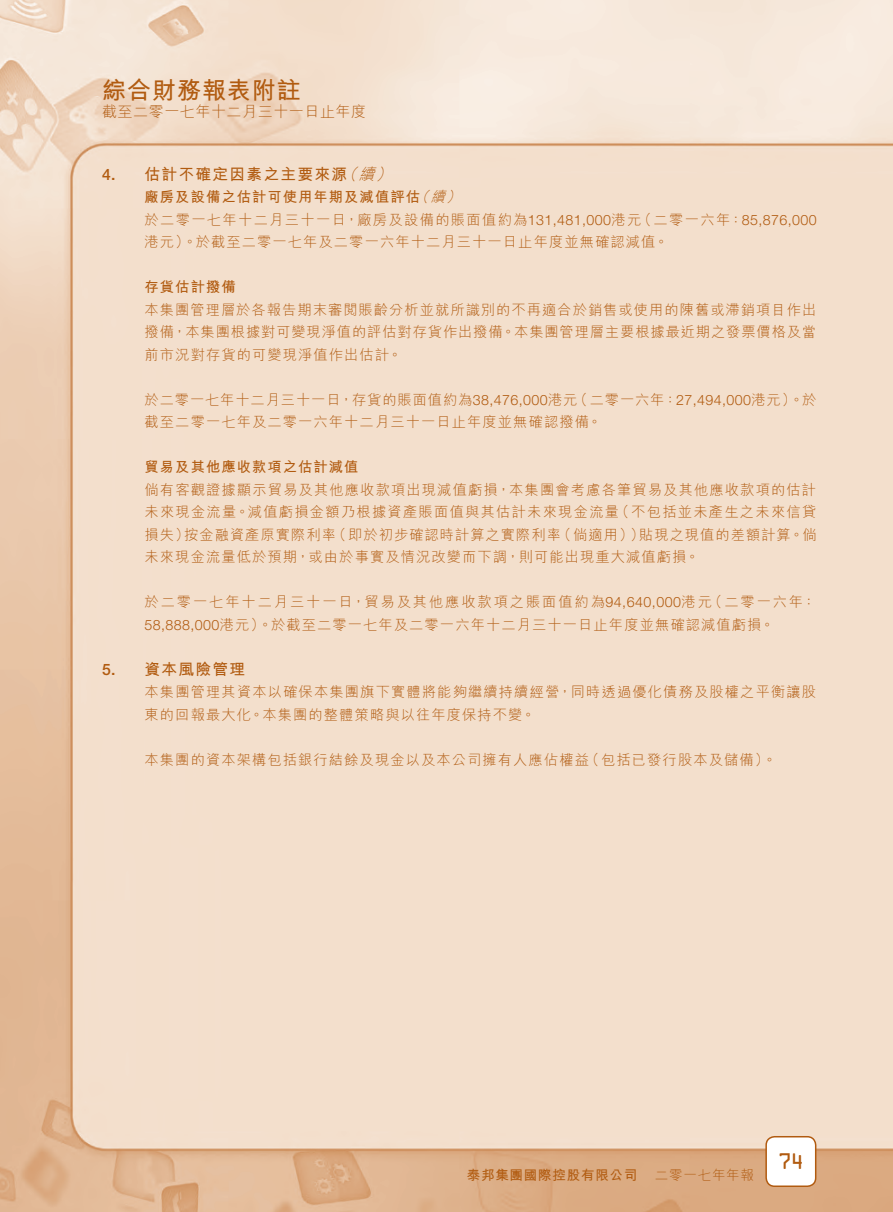
<style>
.page{position:relative;width:893px;height:1212px;background:#fff}
.page>*{position:absolute;margin:0;border:0;box-sizing:border-box;transform-origin:0 0}
.t1{font:700 24px "M Hei HK";letter-spacing:.04em;color:#b15b10}
.t2{font:20.25px "OCRA Std";color:#b15b10}
.Heading_1{font:700 15.75px "M Hei HK";letter-spacing:.08em;color:#b15b10}
.Heading_1-2{font:500 15.75px "Helvetica Neue LT Std";color:#b15b10}
.Heading_1-3{font:italic 300 15.75px "M Hei HK";color:#b15b10}
.t3{font:300 15px "M Hei HK";letter-spacing:.04em;color:#b15b10}
.Body_Text{font:300 14.25px/22.5px "M Hei HK";letter-spacing:.08em;color:#b15b10}
.Heading_2{font:700 14.25px "M Hei HK";letter-spacing:.08em;color:#b15b10}
.Body_Text-2{font:300 14.25px "Helvetica Neue LT Std";letter-spacing:.03em;color:#b15b10}
.Heading_2-2{font:italic 300 14.25px "M Hei HK";color:#b15b10}
.t4{font:700 13.5px "M Hei HK";letter-spacing:.06em;color:#b15b10}
.t5{font:300 13.5px "M Hei HK";letter-spacing:.06em;color:#b15b10}
.s1{font-family:"M Hei HK"}
.s2{font-family:"Helvetica Neue LT Std"}
</style>
<div class="page">
<img style="left:1px;top:0;width:892px;height:1212px">
<img style="left:0;top:0;width:1px;height:1212px">
<div style="left:766px;top:1137px;width:50px;height:49px;background:#fff;border-radius:9px"></div>
<div style="left:765px;top:1136px;width:51px;height:51px;border:2px solid #b15b10;border-radius:9px"></div>
<h1 class="t1" style="left:102px;top:73px;width:200px">綜合財務報表附註</h1>
<p class="t3" style="left:102px;top:104px;width:266px">截至二零一七年十二月三十一日止年度</p>
<p class="Heading_1-2" style="left:102px;top:165px;width:15px">4.</p>
<p class="Heading_1-2" style="left:102px;top:660px;width:15px">5.</p>
<p class="Heading_1-3" style="left:341px;top:166px;width:39px">（續</p>
<p class="Heading_1-3" style="left:376px;top:166px;width:21px">(</p>
<p class="Heading_1" style="left:145px;top:163px;width:204px">估計不確定因素之主要來源</p>
<p class="Heading_2-2" style="left:415px;top:190px;width:36px">（續</p>
<p class="Heading_2-2" style="left:446px;top:190px;width:20px">(</p>
<p class="Heading_2" style="left:145px;top:187px;width:277px">廠房及設備之估計可使用年期及減值評估</p>
<p class="Body_Text-2" style="left:638px;top:211px;width:181px"><span class="s1">（二零一六年：</span>85,876,000</p>
<p class="Body_Text" style="left:145px;top:208px;width:525px">於二零一七年十二月三十一日，廠房及設備的賬面值約為<span class="s2">131,481,000</span>港元<br>港元）。於截至二零一七年及二零一六年十二月三十一日止年度並無確認減值。</p>
<p class="Heading_2" style="left:145px;top:277px;width:93px">存貨估計撥備</p>
<p class="Body_Text" style="left:145px;top:298px;width:673px;text-align:justify">本集團管理層於各報告期末審閱賬齡分析並就所識別的不再適合於銷售或使用的陳舊或滯銷項目作出撥備，本集團根據對可變現淨值的評估對存貨作出撥備。本集團管理層主要根據最近期之發票價格及當前市況對存貨的可變現淨值作出估計。</p>
<p class="Body_Text" style="left:574px;top:388px;width:244px">（二零一六年：<span class="s2">27,494,000</span>港元）。於</p>
<p class="Body_Text" style="left:145px;top:388px;width:459px">於二零一七年十二月三十一日，存貨的賬面值約為<span class="s2">38,476,000</span>港元<br>截至二零一七年及二零一六年十二月三十一日止年度並無確認撥備。</p>
<p class="Heading_2" style="left:145px;top:457px;width:215px">貿易及其他應收款項之估計減值</p>
<p class="Body_Text" style="left:145px;top:478px;width:673px;text-align:right">倘有客觀證據顯示貿易及其他應收款項出現減值虧損，本集團會考慮各筆貿易及其他應收款項的估計（不包括並未產生之未來信貸</p>
<p class="Body_Text" style="left:145px;top:501px;width:476px">未來現金流量。減值虧損金額乃根據資產賬面值與其估計未來現金流量</p>
<p class="Body_Text" style="left:145px;top:523px;width:556px">損失）<br>未來現金流量低於預期，或由於事實及情況改變而下調，則可能出現重大減值虧損。</p>
<p class="Body_Text" style="left:332px;top:523px;width:230px">（即於初步確認時計算之實際利率</p>
<p class="Body_Text" style="left:557px;top:523px;width:89px">（倘適用））</p>
<p class="Body_Text" style="left:184px;top:523px;width:153px">按金融資產原實際利率</p>
<p class="Body_Text" style="left:639px;top:523px;width:179px">貼現之現值的差額計算。倘</p>
<p class="Body_Text" style="left:708px;top:591px;width:110px">（二零一六年：</p>
<p class="Body_Text" style="left:145px;top:591px;width:631px">於二零一七年十二月三十一日，貿易及其他應收款項之賬面值約為<span class="s2">94,640,000</span>港元<br><span class="s2">58,888,000</span>港元）。於截至二零一七年及二零一六年十二月三十一日止年度並無確認減值虧損。</p>
<p class="Heading_1" style="left:145px;top:658px;width:102px">資本風險管理</p>
<p class="Body_Text" style="left:145px;top:681px;width:673px">本集團管理其資本以確保本集團旗下實體將能夠繼續持續經營，同時透過優化債務及股權之平衡讓股東的回報最大化。本集團的整體策略與以往年度保持不變。</p>
<p class="Body_Text" style="left:585px;top:748px;width:193px">（包括已發行股本及儲備 。(</p>
<p class="Body_Text" style="left:145px;top:748px;width:446px">本集團的資本架構包括銀行結餘及現金以及本公司擁有人應佔權益</p>
<p class="t4" style="left:467px;top:1165px;width:172px">泰邦集團國際控股有限公司</p>
<p class="t5" style="left:655px;top:1168px;width:101px">二零一七年年報</p>
<h2 class="t2" style="left:777px;top:1152px;width:29px">74</h2>
</div>
